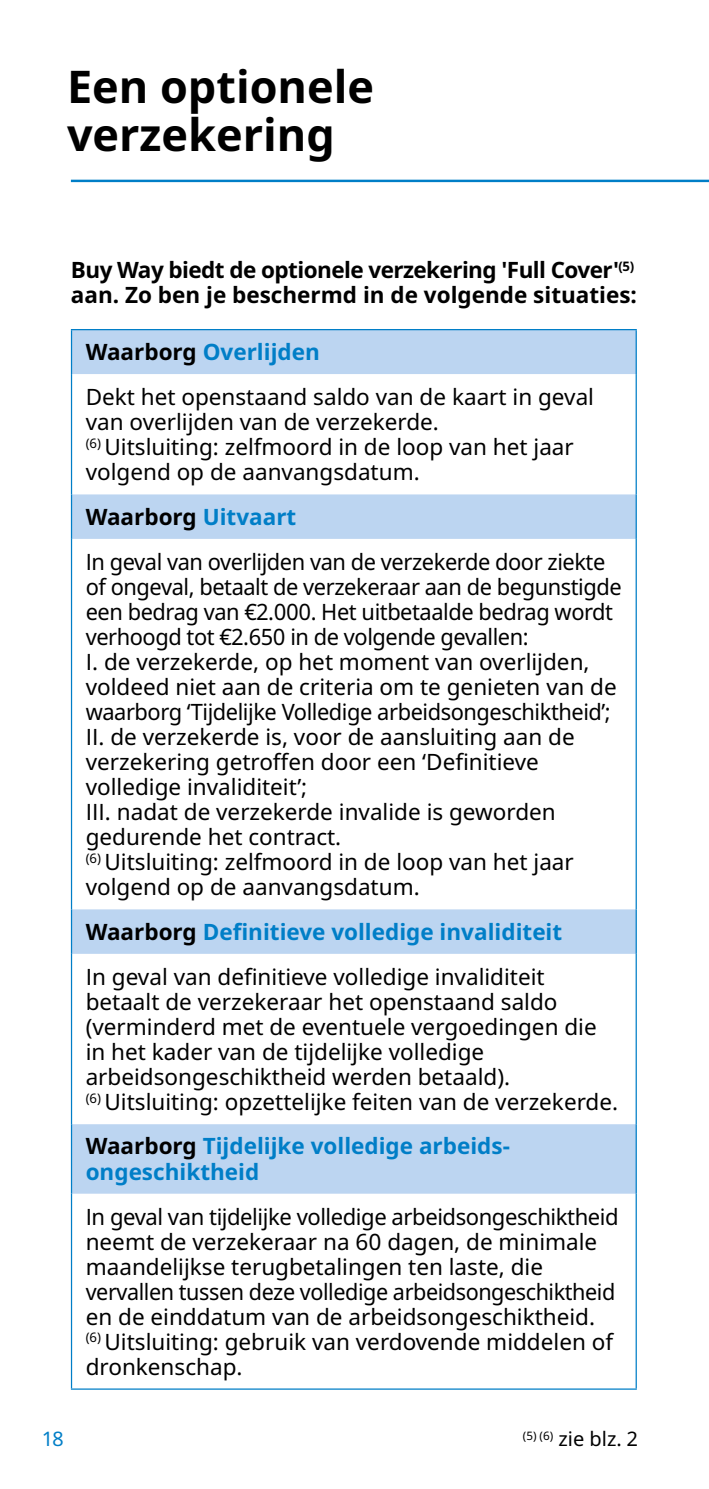
<style>
.page{position:relative;width:709px;height:1489px;background:#fff}
.page>*{position:absolute;margin:0;border:0;box-sizing:border-box;transform-origin:0 0}
.t1{font:700 45px/47.5px "Noto IKEA Latin";color:#000}
.t2{font:22.5px/25px "Noto IKEA Latin";color:#000}
.t3{font:700 22.5px/25px "Noto IKEA Latin";letter-spacing:-.025em;color:#000}
.t4{font:22.5px/45.2px "Noto IKEA Latin";letter-spacing:-.02em;color:#000}
.t5{font:700 22.5px/25px "Noto IKEA Latin";color:#007ec7}
.t6{font:20px "Noto IKEA Latin";color:#000}
.t7{font:20px "Noto IKEA Latin";color:#007ec7}
.t8{font:11.75px "Noto IKEA Latin";color:#000}
.s1{font-weight:700}
.s2{font-weight:700;color:#007ec7}
.s3{color:#000}
</style>
<div class="page">
<hr style="left:71px;top:180px;width:638px;height:2px;background:#007ec7">
<svg style="left:72px;top:330px;width:563px;height:863px"></svg>
<hr style="left:71px;top:329px;width:566px;height:1px;background:#007ec7">
<hr style="left:71px;top:330px;width:1px;height:44px;background:#007ec7">
<hr style="left:635px;top:330px;width:2px;height:44px;background:#007ec7">
<hr style="left:71px;top:374px;width:1px;height:120px;background:#007ec7">
<hr style="left:635px;top:374px;width:2px;height:120px;background:#007ec7">
<hr style="left:71px;top:494px;width:1px;height:45px;background:#007ec7">
<hr style="left:635px;top:494px;width:2px;height:45px;background:#007ec7">
<hr style="left:71px;top:539px;width:1px;height:370px;background:#007ec7">
<hr style="left:635px;top:539px;width:2px;height:370px;background:#007ec7">
<hr style="left:71px;top:909px;width:1px;height:44px;background:#007ec7">
<hr style="left:635px;top:909px;width:2px;height:44px;background:#007ec7">
<hr style="left:71px;top:953px;width:1px;height:171px;background:#007ec7">
<hr style="left:635px;top:953px;width:2px;height:171px;background:#007ec7">
<hr style="left:71px;top:1124px;width:1px;height:69px;background:#007ec7">
<hr style="left:635px;top:1124px;width:2px;height:69px;background:#007ec7">
<hr style="left:71px;top:1193px;width:1px;height:195px;background:#007ec7">
<hr style="left:635px;top:1193px;width:2px;height:195px;background:#007ec7">
<hr style="left:71px;top:1388px;width:566px;height:1px;background:#007ec7">
<h1 class="t1" style="left:67px;top:62px;width:308px">Een optionele verzekering</h1>
<p class="t3" style="left:71px;top:257px;width:567px">Buy Way biedt de optionele verzekering 'Full Cover'<sup>(5) </sup>aan. Zo ben je beschermd in de volgende situaties:</p>
<p class="t2" style="left:86px;top:328px;width:510px;line-height:45.2px"><span class="s1">Waarborg</span> <span class="s2">Overlijden<br></span>Dekt het openstaand saldo van de kaart in geval</p>
<p class="t2" style="left:86px;top:409px;width:489px">van overlijden van de verzekerde.<br><sup>(6)</sup> Uitsluiting: zelfmoord in de loop van het jaar volgend op de aanvangsdatum.</p>
<p class="t4" style="left:86px;top:493px;width:521px"><span class="s1">Waarborg</span> <span class="s2">Uitvaart<br></span>In geval van overlijden van de verzekerde door ziekte</p>
<p class="t2" style="left:86px;top:573px;width:537px">of ongeval, betaalt de verzekeraar aan de begunstigde een bedrag van €2.000. Het uitbetaalde bedrag wordt verhoogd tot €2.650 in de volgende gevallen:<br>I. de verzekerde, op het moment van overlijden, voldeed niet aan de criteria om te genieten van de waarborg ‘Tijdelijke Volledige arbeidsongeschiktheid’; II. de verzekerde is, voor de aansluiting aan de verzekering getroffen door een ‘Definitieve volledige invaliditeit’;<br>III. nadat de verzekerde invalide is geworden gedurende het contract.<br><sup>(6)</sup> Uitsluiting: zelfmoord in de loop van het jaar volgend op de aanvangsdatum.</p>
<p class="t2" style="left:86px;top:908px;width:478px;line-height:45.2px"><span class="s1">Waarborg</span> <span class="s2">Definitieve volledige invaliditeit<br></span>In geval van definitieve volledige invaliditeit</p>
<p class="t2" style="left:86px;top:988px;width:534px">betaalt de verzekeraar het openstaand saldo (verminderd met de eventuele vergoedingen die in het kader van de tijdelijke volledige arbeidsongeschiktheid werden betaald).<br><sup>(6)</sup> Uitsluiting: opzettelijke feiten van de verzekerde.</p>
<p class="t5" style="left:86px;top:1133px;width:426px"><span class="s3">Waarborg</span> Tijdelijke volledige arbeids&shy;ongeschiktheid</p>
<p class="t2" style="left:86px;top:1203px;width:534px">In geval van tijdelijke volledige arbeidsongeschiktheid neemt de verzekeraar na 60 dagen, de minimale maandelijkse terugbetalingen ten laste, die vervallen tussen deze volledige arbeidsongeschiktheid en de einddatum van de arbeidsongeschiktheid.<br><sup>(6)</sup> Uitsluiting: gebruik van verdovende middelen of dronkenschap.</p>
<p class="t7" style="left:43px;top:1424px;width:22px">18</p>
<p class="t6" style="left:558px;top:1424px;width:81px">zie blz. 2</p>
<p class="t8" style="left:523px;top:1426px;width:32px">(5) (6)</p>
</div>
